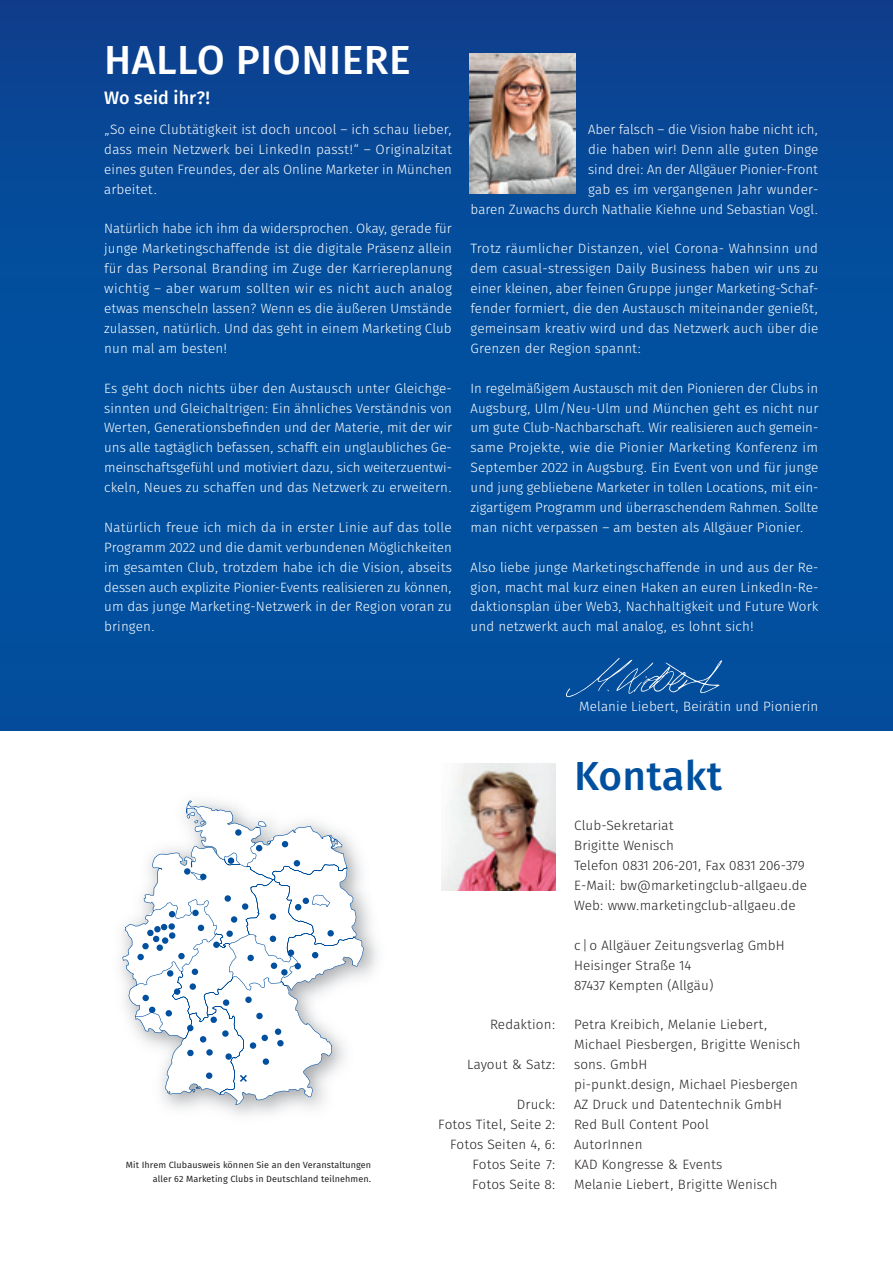
<style>
.page{position:relative;width:893px;height:1263px;background:#fff}
.page>*{position:absolute;margin:0;border:0;box-sizing:border-box;transform-origin:0 0}
.t1{font:40.5px "Fira Sans OT Medium";letter-spacing:.01em;color:#fff}
.t2{font:40.5px "Fira Sans OT Medium";letter-spacing:.01em;color:#01509f}
.t3{font:18px "Fira Sans OT Medium";letter-spacing:.005em;color:#fff}
.t4{font:13.5px/20px "Fira Sans OT Light";letter-spacing:.01em;color:#fff;text-align:justify}
.t5{font:13.5px/20px "Fira Sans OT Light";letter-spacing:.01em;color:#231f20}
.t6{font:9px/14.7px "Fira Sans OT";letter-spacing:.01em;color:#231f20;text-align:right}
</style>
<div class="page">
<div style="left:0;top:0;width:893px;height:731px;background:linear-gradient(to bottom,#094594,#0053a2)"></div>
<img style="left:469px;top:53px;width:106px;height:141px">
<svg style="left:566px;top:658px;width:156px;height:39px"></svg>
<svg style="left:123px;top:801px;width:213px;height:226px"></svg>
<svg style="left:129px;top:826px;width:235px;height:279px"></svg>
<div style="left:184px;top:868px;width:6px;height:7px;background:#01509f;border-radius:50%"></div>
<div style="left:200px;top:873px;width:6px;height:7px;background:#01509f;border-radius:50%"></div>
<div style="left:228px;top:857px;width:6px;height:7px;background:#01509f;border-radius:50%"></div>
<svg style="left:282px;top:841px;width:6px;height:6px"></svg>
<svg style="left:294px;top:860px;width:6px;height:6px"></svg>
<svg style="left:295px;top:898px;width:14px;height:12px"></svg>
<div style="left:327px;top:930px;width:7px;height:6px;background:#01509f;border-radius:50%"></div>
<svg style="left:312px;top:952px;width:6px;height:6px"></svg>
<svg style="left:295px;top:963px;width:6px;height:6px"></svg>
<div style="left:281px;top:969px;width:7px;height:6px;background:#01509f;border-radius:50%"></div>
<div style="left:288px;top:949px;width:6px;height:7px;background:#01509f;border-radius:50%"></div>
<div style="left:271px;top:962px;width:6px;height:7px;background:#01509f;border-radius:50%"></div>
<div style="left:270px;top:935px;width:6px;height:7px;background:#01509f;border-radius:50%"></div>
<div style="left:270px;top:913px;width:6px;height:7px;background:#01509f;border-radius:50%"></div>
<div style="left:242px;top:903px;width:6px;height:7px;background:#01509f;border-radius:50%"></div>
<div style="left:225px;top:895px;width:6px;height:7px;background:#01509f;border-radius:50%"></div>
<div style="left:231px;top:916px;width:6px;height:7px;background:#01509f;border-radius:50%"></div>
<div style="left:226px;top:930px;width:7px;height:7px;background:#01509f;border-radius:50%"></div>
<svg style="left:198px;top:925px;width:6px;height:6px"></svg>
<div style="left:192px;top:910px;width:7px;height:6px;background:#01509f;border-radius:50%"></div>
<div style="left:178px;top:953px;width:7px;height:6px;background:#01509f;border-radius:50%"></div>
<div style="left:213px;top:941px;width:7px;height:7px;background:#01509f;border-radius:50%"></div>
<div style="left:247px;top:955px;width:7px;height:6px;background:#01509f;border-radius:50%"></div>
<div style="left:245px;top:996px;width:7px;height:7px;background:#01509f;border-radius:50%"></div>
<div style="left:223px;top:999px;width:6px;height:7px;background:#01509f;border-radius:50%"></div>
<div style="left:192px;top:968px;width:6px;height:7px;background:#01509f;border-radius:50%"></div>
<div style="left:190px;top:983px;width:6px;height:7px;background:#01509f;border-radius:50%"></div>
<div style="left:174px;top:988px;width:6px;height:7px;background:#01509f;border-radius:50%"></div>
<div style="left:142px;top:995px;width:7px;height:6px;background:#01509f;border-radius:50%"></div>
<svg style="left:187px;top:1025px;width:6px;height:6px"></svg>
<div style="left:210px;top:1016px;width:7px;height:7px;background:#01509f;border-radius:50%"></div>
<div style="left:256px;top:1013px;width:7px;height:6px;background:#01509f;border-radius:50%"></div>
<div style="left:275px;top:1028px;width:6px;height:7px;background:#01509f;border-radius:50%"></div>
<div style="left:277px;top:1040px;width:7px;height:6px;background:#01509f;border-radius:50%"></div>
<svg style="left:262px;top:1035px;width:6px;height:6px"></svg>
<div style="left:263px;top:1058px;width:6px;height:7px;background:#01509f;border-radius:50%"></div>
<div style="left:250px;top:1042px;width:6px;height:7px;background:#01509f;border-radius:50%"></div>
<div style="left:206px;top:1072px;width:6px;height:7px;background:#01509f;border-radius:50%"></div>
<div style="left:225px;top:1053px;width:7px;height:7px;background:#01509f;border-radius:50%"></div>
<svg style="left:222px;top:1030px;width:7px;height:7px"></svg>
<svg style="left:206px;top:1049px;width:7px;height:7px"></svg>
<svg style="left:200px;top:1036px;width:6px;height:6px"></svg>
<div style="left:187px;top:1050px;width:7px;height:6px;background:#01509f;border-radius:50%"></div>
<svg style="left:122px;top:911px;width:53px;height:75px"></svg>
<svg style="left:135px;top:1007px;width:37px;height:26px"></svg>
<svg style="left:186px;top:800px;width:80px;height:54px"></svg>
<svg style="left:240px;top:1075px;width:7px;height:7px"></svg>
<img style="left:442px;top:763px;width:114px;height:127px">
<h1 class="t1" style="left:104px;top:31px;width:308px">HALLO PIONIERE</h1>
<h2 class="t3" style="left:104px;top:85px;width:107px">Wo seid ihr?!</h2>
<p class="t4" style="left:104px;top:120px;width:349px">„So eine Clubtätigkeit ist doch uncool – ich schau lieber, dass mein Netzwerk bei LinkedIn passt!“ – Originalzitat eines guten Freundes, der als Online Marketer in München arbeitet.</p>
<p class="t4" style="left:104px;top:220px;width:349px">Natürlich habe ich ihm da widersprochen. Okay, gerade für junge Marketingschaffende ist die digitale Präsenz allein für das Personal Branding im Zuge der Karriereplanung wichtig – aber warum sollten wir es nicht auch analog etwas menscheln lassen? Wenn es die äußeren Umstände zulassen, natürlich. Und das geht in einem Marketing Club nun mal am besten!</p>
<p class="t4" style="left:104px;top:379px;width:349px">Es geht doch nichts über den Austausch unter Gleichge&shy;sinnten und Gleichaltrigen: Ein ähnliches Verständnis von Werten, Generationsbefinden und der Materie, mit der wir uns alle tagtäglich befassen, schafft ein unglaubliches Ge&shy;meinschaftsgefühl und motiviert dazu, sich weiterzuentwi&shy;ckeln, Neues zu schaffen und das Netzwerk zu erweitern.</p>
<p class="t4" style="left:104px;top:518px;width:349px">Natürlich freue ich mich da in erster Linie auf das tolle Programm 2022 und die damit verbundenen Möglichkeiten im gesamten Club, trotzdem habe ich die Vision, abseits dessen auch explizite Pionier-Events realisieren zu können, um das junge Marketing-Netzwerk in der Region voran zu bringen.</p>
<p class="t4" style="left:471px;top:120px;width:349px;text-align:right">Aber falsch – die Vision habe nicht ich,<br>die haben wir! Denn alle guten Dinge<br>sind drei: An der Allgäuer Pionier-Front<br>gab es im vergangenen Jahr wunder-<br>baren Zuwachs durch Nathalie Kiehne und Sebastian Vogl.</p>
<p class="t4" style="left:471px;top:240px;width:349px">Trotz räumlicher Distanzen, viel Corona- Wahnsinn und dem casual-stressigen Daily Business haben wir uns zu einer kleinen, aber feinen Gruppe junger Marketing-Schaf&shy;fender formiert, die den Austausch miteinander genießt, gemeinsam kreativ wird und das Netzwerk auch über die Grenzen der Region spannt:</p>
<p class="t4" style="left:471px;top:379px;width:349px">In regelmäßigem Austausch mit den Pionieren der Clubs in Augsburg, Ulm/Neu-Ulm und München geht es nicht nur um gute Club-Nachbarschaft. Wir realisieren auch gemein&shy;same Projekte, wie die Pionier Marketing Konferenz im September 2022 in Augsburg. Ein Event von und für junge und jung gebliebene Marketer in tollen Locations, mit ein&shy;zigartigem Programm und überraschendem Rahmen. Sollte man nicht verpassen – am besten als Allgäuer Pionier.</p>
<p class="t4" style="left:471px;top:558px;width:349px">Also liebe junge Marketingschaffende in und aus der Re&shy;gion, macht mal kurz einen Haken an euren LinkedIn-Re&shy;daktionsplan über Web3, Nachhaltigkeit und Future Work und netzwerkt auch mal analog, es lohnt sich!</p>
<p class="t4" style="left:579px;top:697px;width:241px">Melanie Liebert, Beirätin und Pionierin</p>
<h1 class="t2" style="left:574px;top:748px;width:150px">Kontakt</h1>
<p class="t6" style="left:126px;top:1158px;width:247px">Mit Ihrem Clubausweis können Sie an den Veranstaltungen aller 62 Marketing Clubs in Deutschland teilnehmen.</p>
<p class="t5" style="left:490px;top:1016px;width:67px">Redaktion:</p>
<p class="t5" style="left:467px;top:1055px;width:90px">Layout &amp; Satz:</p>
<p class="t5" style="left:438px;top:1095px;width:119px;text-align:right">Druck:<br>Fotos Titel, Seite 2:<br>Fotos Seiten 4, 6:<br>Fotos Seite 7:<br>Fotos Seite 8:</p>
<p class="t5" style="left:574px;top:817px;width:235px">Club-Sekretariat<br>Brigitte Wenisch<br>Telefon 0831 206-201, Fax 0831 206-379<br>E-Mail: bw@marketingclub-allgaeu.de<br>Web: www.marketingclub-allgaeu.de</p>
<p class="t5" style="left:574px;top:936px;width:212px">c | o Allgäuer Zeitungsverlag GmbH<br>Heisinger Straße 14<br>87437 Kempten (Allgäu)</p>
<p class="t5" style="left:574px;top:1016px;width:228px">Petra Kreibich, Melanie Liebert,<br>Michael Piesbergen, Brigitte Wenisch sons. GmbH<br>pi-punkt.design, Michael Piesbergen<br>AZ Druck und Datentechnik GmbH<br>Red Bull Content Pool<br>AutorInnen<br>KAD Kongresse &amp; Events<br>Melanie Liebert, Brigitte Wenisch</p>
</div>
